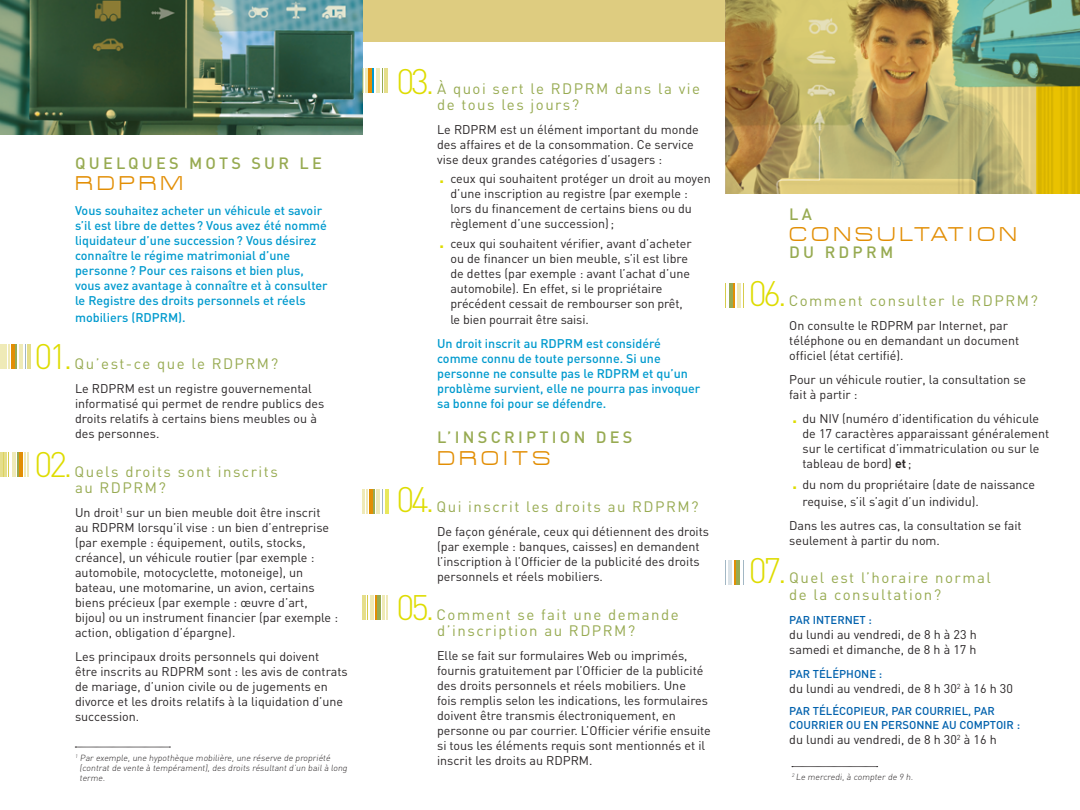
<style>
.page{position:relative;width:1080px;height:810px;background:#fff}
.page>*{position:absolute;margin:0;border:0;box-sizing:border-box;transform-origin:0 0}
.texte_courant{font:300 35px "DIN";letter-spacing:-.1em;color:#dedc00}
.t1{font:20px "Micro Extended";letter-spacing:.2em;color:#e28e04}
.t2{font:500 16.25px "DIN";letter-spacing:.2em;color:#97aa51}
.t3{font:15px/16.2px "DIN";letter-spacing:.1em;color:#97aa51}
.texte_courant-2{font:12.5px/15px "DIN";color:#292526}
.P-Bleu{font:500 12.5px/15px "DIN";color:#009ace}
.t4{font:500 11.25px/13.8px "DIN";color:#0061ad}
.P-Note{font:300 8.75px/10px "DIN";color:#292526}
.s1{font-weight:700}
</style>
<div class="page">
<div style="left:362px;top:0;width:374px;height:42px;background:#decc80"></div>
<img style="left:726px;top:0;width:354px;height:193px">
<img style="left:0;top:0;width:362px;height:135px">
<svg style="left:75px;top:747px;width:95px;height:1px"></svg>
<hr style="left:27px;top:344px;width:4px;height:25px;background:#e5de8b">
<svg style="left:25px;top:344px;width:1px;height:25px"></svg>
<hr style="left:19px;top:344px;width:3px;height:25px;background:#d7cc4b">
<hr style="left:15px;top:344px;width:2px;height:25px;background:#97aa51">
<hr style="left:12px;top:344px;width:3px;height:25px;background:#e28e04">
<div style="left:0;top:344px;width:10px;height:25px;background:#efeab7"></div>
<svg style="left:7px;top:344px;width:1px;height:25px"></svg>
<hr style="left:4px;top:452px;width:3px;height:25px;background:#d7cc4b">
<svg style="left:8px;top:452px;width:1px;height:25px"></svg>
<hr style="left:12px;top:452px;width:3px;height:25px;background:#d7cc4b">
<hr style="left:17px;top:452px;width:2px;height:25px;background:#97aa51">
<hr style="left:19px;top:452px;width:4px;height:25px;background:#e28e04">
<div style="left:24px;top:452px;width:5px;height:25px;background:#efeab7"></div>
<svg style="left:26px;top:452px;width:1px;height:25px"></svg>
<hr style="left:384px;top:68px;width:4px;height:25px;background:#e5de8b">
<svg style="left:382px;top:68px;width:1px;height:25px"></svg>
<hr style="left:376px;top:68px;width:3px;height:25px;background:#d7cc4b">
<hr style="left:372px;top:68px;width:2px;height:25px;background:#009ace">
<hr style="left:369px;top:68px;width:3px;height:25px;background:#e28e04">
<div style="left:362px;top:68px;width:5px;height:25px;background:#efeab7"></div>
<svg style="left:364px;top:68px;width:1px;height:25px"></svg>
<hr style="left:385px;top:489px;width:3px;height:25px;background:#dedc00">
<svg style="left:382px;top:489px;width:1px;height:25px"></svg>
<hr style="left:377px;top:489px;width:3px;height:25px;background:#d7cc4b">
<hr style="left:373px;top:489px;width:2px;height:25px;background:#97aa51">
<hr style="left:369px;top:489px;width:4px;height:25px;background:#e28e04">
<div style="left:362px;top:489px;width:6px;height:25px;background:#efeab7"></div>
<svg style="left:365px;top:489px;width:1px;height:25px"></svg>
<hr style="left:362px;top:595px;width:3px;height:24px;background:#d7cc4b">
<svg style="left:367px;top:595px;width:1px;height:24px"></svg>
<hr style="left:370px;top:595px;width:4px;height:24px;background:#efeab7">
<hr style="left:375px;top:595px;width:2px;height:24px;background:#e28e04">
<hr style="left:378px;top:595px;width:3px;height:24px;background:#97aa51">
<div style="left:382px;top:595px;width:5px;height:24px;background:#efeab7"></div>
<svg style="left:385px;top:595px;width:1px;height:24px"></svg>
<svg style="left:743px;top:283px;width:1px;height:25px"></svg>
<hr style="left:737px;top:283px;width:3px;height:25px;background:#d7cc4b">
<hr style="left:733px;top:283px;width:2px;height:25px;background:#e28e04">
<hr style="left:730px;top:283px;width:3px;height:25px;background:#97aa51">
<svg style="left:725px;top:0;width:1px;height:585px"></svg>
<hr style="left:728px;top:560px;width:4px;height:25px;background:#dae2e7">
<hr style="left:734px;top:560px;width:2px;height:25px;background:#e28e04">
<hr style="left:736px;top:560px;width:3px;height:25px;background:#97aa51">
<svg style="left:743px;top:560px;width:1px;height:25px"></svg>
<svg style="left:792px;top:766px;width:86px;height:1px"></svg>
<svg style="left:0;top:452px;width:4px;height:25px"></svg>
<h3 class="t2" style="left:75px;top:153px;width:248px">QUELQUES MOTS SUR LE</h3>
<h3 class="t1" style="left:75px;top:173px;width:110px">RDPRM</h3>
<h3 class="P-Bleu" style="left:75px;top:203px;width:254px">Vous souhaitez acheter un véhicule et savoir s’il est libre de dettes? Vous avez été nommé liquidateur d’une succession? Vous désirez connaître le régime matrimonial d’une personne? Pour ces raisons et bien plus, vous avez avantage à connaître et à consulter le Registre des droits personnels et réels</h3>
<h3 class="P-Bleu" style="left:75px;top:309px;width:112px">mobiliers (RDPRM).</h3>
<h4 class="texte_courant" style="left:35px;top:335px;width:40px">01.</h4>
<h4 class="t3" style="left:75px;top:356px;width:205px">Qu’est-ce que le RDPRM?</h4>
<p class="texte_courant-2" style="left:75px;top:381px;width:251px">Le RDPRM est un registre gouvernemental informatisé qui permet de rendre publics des droits relatifs à certains biens meubles ou à des personnes.</p>
<h4 class="texte_courant" style="left:35px;top:443px;width:40px">02.</h4>
<h4 class="t3" style="left:75px;top:463px;width:205px">Quels droits sont inscrits au RDPRM?</h4>
<p class="texte_courant-2" style="left:75px;top:505px;width:264px">Un droit<sup>1</sup> sur un bien meuble doit être inscrit<br>au RDPRM lorsqu’il vise : un bien d’entreprise (par exemple : équipement, outils, stocks, créance), un véhicule routier (par exemple : automobile, motocyclette, motoneige), un bateau, une motomarine, un avion, certains biens précieux (par exemple : œuvre d’art, bijou) ou un instrument financier (par exemple : action, obligation d’épargne).</p>
<p class="texte_courant-2" style="left:75px;top:649px;width:274px">Les principaux droits personnels qui doivent<br>être inscrits au RDPRM sont : les avis de contrats de mariage, d’union civile ou de jugements en divorce et les droits relatifs à la liquidation d’une succession.</p>
<p class="P-Note" style="left:80px;top:752px;width:271px;text-indent:-4px"><sup>1</sup> Par exemple, une hypothèque mobilière, une réserve de propriété (contrat de vente à tempérament), des droits résultant d’un bail à long terme.</p>
<h4 class="texte_courant" style="left:397px;top:59px;width:40px">03.</h4>
<h4 class="t3" style="left:437px;top:80px;width:265px">À quoi sert le RDPRM dans la vie de tous les jours?</h4>
<p class="texte_courant-2" style="left:437px;top:122px;width:263px">Le RDPRM est un élément important du monde des affaires et de la consommation. Ce service vise deux grandes catégories d’usagers :</p>
<p class="texte_courant" style="left:437px;top:148px;width:11px">.</p>
<p class="texte_courant-2" style="left:450px;top:170px;width:262px">ceux qui souhaitent protéger un droit au moyen d’une inscription au registre (par exemple : lors du financement de certains biens ou du règlement d’une succession);</p>
<p class="texte_courant" style="left:437px;top:213px;width:11px">.</p>
<p class="texte_courant-2" style="left:450px;top:235px;width:243px">ceux qui souhaitent vérifier, avant d’acheter ou de financer un bien meuble, s’il est libre de dettes (par exemple : avant l’achat d’une automobile). En effet, si le propriétaire précédent cessait de rembourser son prêt,</p>
<p class="texte_courant-2" style="left:450px;top:312px;width:140px">le bien pourrait être saisi.</p>
<p class="P-Bleu" style="left:437px;top:335px;width:265px">Un droit inscrit au RDPRM est considéré comme connu de toute personne. Si une personne ne consulte pas le RDPRM et qu’un problème survient, elle ne pourra pas invoquer sa bonne foi pour se défendre.</p>
<h3 class="t2" style="left:437px;top:427px;width:197px">L’INSCRIPTION DES</h3>
<h3 class="t1" style="left:437px;top:447px;width:115px">DROITS</h3>
<h4 class="texte_courant" style="left:397px;top:478px;width:40px">04.</h4>
<h4 class="t3" style="left:437px;top:498px;width:264px">Qui inscrit les droits au RDPRM?</h4>
<p class="texte_courant-2" style="left:437px;top:524px;width:274px">De façon générale, ceux qui détiennent des droits (par exemple : banques, caisses) en demandent l’inscription à l’Officier de la publicité des droits personnels et réels mobiliers.</p>
<h4 class="texte_courant" style="left:397px;top:586px;width:40px">05.</h4>
<h4 class="t3" style="left:437px;top:606px;width:244px">Comment se fait une demande d’inscription au RDPRM?</h4>
<p class="texte_courant-2" style="left:437px;top:648px;width:275px">Elle se fait sur formulaires Web ou imprimés, fournis gratuitement par l’Officier de la publicité des droits personnels et réels mobiliers. Une<br>fois remplis selon les indications, les formulaires doivent être transmis électroniquement, en personne ou par courrier. L’Officier vérifie ensuite si tous les éléments requis sont mentionnés et il inscrit les droits au RDPRM.</p>
<h3 class="t2" style="left:789px;top:203px;width:24px">LA</h3>
<h3 class="t1" style="left:789px;top:224px;width:229px">CONSULTATION</h3>
<h3 class="t2" style="left:789px;top:242px;width:105px">DU RDPRM</h3>
<h4 class="texte_courant" style="left:749px;top:272px;width:40px">06.</h4>
<h4 class="t3" style="left:789px;top:292px;width:251px">Comment consulter le RDPRM?</h4>
<p class="texte_courant-2" style="left:789px;top:318px;width:232px">On consulte le RDPRM par Internet, par téléphone ou en demandant un document officiel (état certifié).</p>
<p class="texte_courant-2" style="left:789px;top:372px;width:239px">Pour un véhicule routier, la consultation se fait à partir :</p>
<p class="texte_courant" style="left:790px;top:389px;width:11px">.</p>
<p class="texte_courant-2" style="left:802px;top:411px;width:248px">du NIV (numéro d’identification du véhicule de 17 caractères apparaissant généralement sur le certificat d’immatriculation ou sur le tableau de bord) <span class="s1">et</span> ;</p>
<p class="texte_courant" style="left:790px;top:455px;width:11px">.</p>
<p class="texte_courant-2" style="left:802px;top:477px;width:234px;line-height:16.2px">du nom du propriétaire (date de naissance requise, s’il s’agit d’un individu).</p>
<p class="texte_courant-2" style="left:789px;top:517px;width:234px">Dans les autres cas, la consultation se fait seulement à partir du nom.</p>
<h4 class="texte_courant" style="left:749px;top:549px;width:40px">07.</h4>
<h4 class="t3" style="left:789px;top:570px;width:203px">Quel est l’horaire normal de la consultation?</h4>
<p class="t4" style="left:789px;top:612px;width:84px">PAR INTERNET :</p>
<p class="texte_courant-2" style="left:789px;top:626px;width:189px">du lundi au vendredi, de 8 h à 23 h samedi et dimanche, de 8 h à 17 h</p>
<p class="t4" style="left:789px;top:666px;width:95px">PAR TÉLÉPHONE :</p>
<p class="texte_courant-2" style="left:789px;top:680px;width:225px">du lundi au vendredi, de 8 h 30<sup>2</sup> à 16 h 30</p>
<p class="t4" style="left:789px;top:704px;width:232px">PAR TÉLÉCOPIEUR, PAR COURRIEL, PAR<br>COURRIER OU EN PERSONNE AU COMPTOIR :</p>
<p class="texte_courant-2" style="left:789px;top:732px;width:209px">du lundi au vendredi, de 8 h 30<sup>2</sup> à 16 h</p>
<p class="P-Note" style="left:792px;top:772px;width:124px"><sup>2</sup> Le mercredi, à compter de 9 h.</p>
</div>
